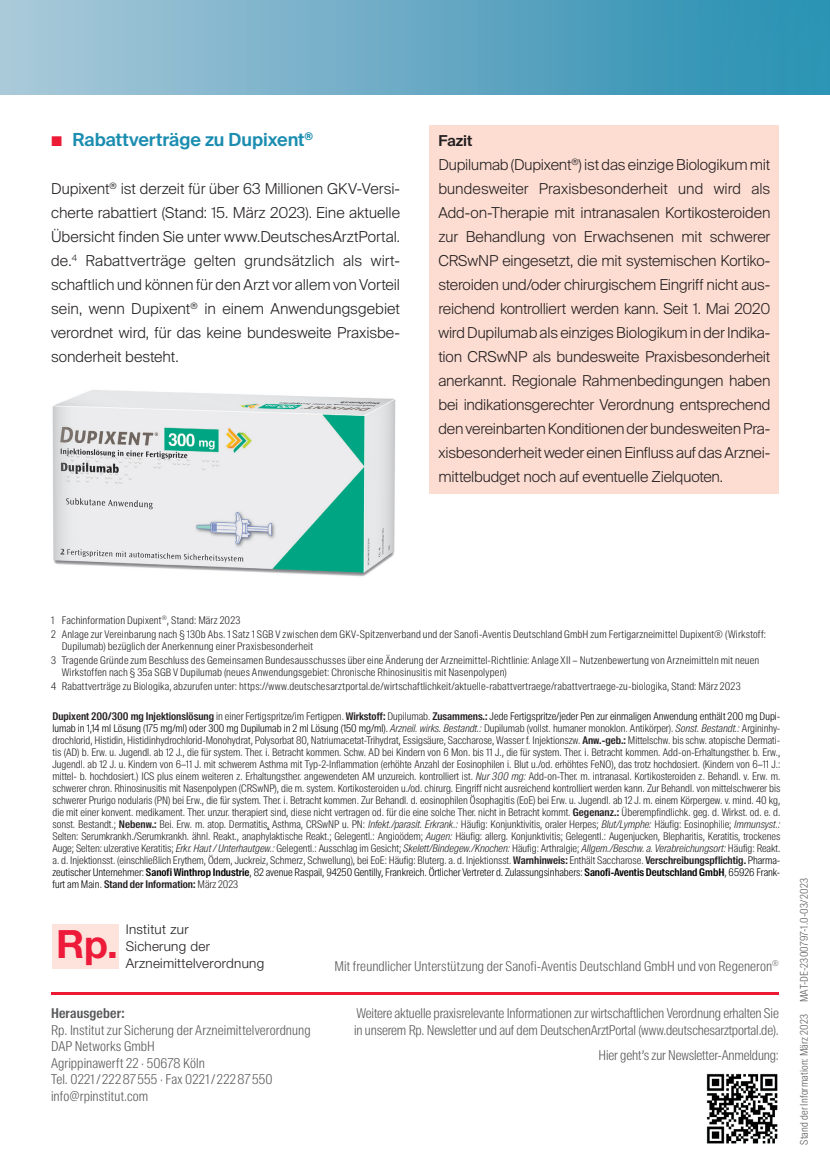
<style>
.page{position:relative;width:830px;height:1170px;background:#fff}
.page>*{position:absolute;margin:0;border:0;box-sizing:border-box;transform-origin:0 0}
.t1{font:700 39px "Helvetica Neue";color:#ed1a3a}
.t2{font:600 18px "Suisse Intl";letter-spacing:-.005em;color:#1b8db0}
.t3{font:300 15px/24px "Suisse Intl";letter-spacing:-.01em;color:#231f20;text-align:justify}
.t4{font:300 13.5px/16.5px "Suisse Intl Cond";color:#57585a}
.t5{font:600 13.5px "Suisse Intl Cond";letter-spacing:.01em;color:#57585a}
.t6{font:300 13.35px/17.1px "Helvetica Neue";letter-spacing:.02em;color:#231f20}
.t7{font:300 10.5px/12px "Suisse Intl Cond";letter-spacing:.015em;color:#231f20}
.t8{font:300 10.5px "Suisse Intl Cond";letter-spacing:.02em;color:#57585a}
.s1{font-weight:400;color:#ed1a36}
.s2{font-weight:600}
.s3{color:#000}
.s4{font-style:italic}
.s5{font-weight:600;color:#000}
</style>
<div class="page">
<img style="left:52px;top:390px;width:343px;height:187px">
<svg style="left:0;top:0;width:610px;height:95px;background:#7ab2ca"></svg>
<svg style="left:829px;top:0;width:1px;height:85px"></svg>
<svg style="left:610px;top:0;width:219px;height:429px"></svg>
<hr style="left:51px;top:992px;width:727px;height:2px;background:#ed1a36">
<div style="left:52px;top:924px;width:66px;height:44px;background:#fde3db"></div>
<img style="left:706px;top:1073px;width:71px;height:71px">
<div style="left:429px;top:125px;width:349px;height:32px;background:#fdddd2"></div>
<div style="left:429px;top:149px;width:349px;height:344px;background:#fdddd2"></div>
<h2 class="t2" style="left:51px;top:129px;width:263px"><span class="s1">■</span> Rabattverträge zu Dupixent<sup>®</sup></h2>
<p class="t3" style="left:51px;top:176px;width:350px">Dupixent<sup>®</sup> ist derzeit für über 63 Millionen GKV-Versi&shy;cherte rabattiert (Stand: 15. März 2023). Eine aktuelle Übersicht finden Sie unter www.DeutschesArztPortal. de.<sup>4</sup> Rabattverträge gelten grundsätzlich als wirt&shy;schaftlich und können für den Arzt vor allem von Vorteil sein, wenn Dupixent<sup>®</sup> in einem Anwendungsgebiet verordnet wird, für das keine bundesweite Praxisbe&shy;sonderheit besteht.</p>
<p class="t3" style="left:438px;top:128px;width:333px;text-align:left"><span class="s2">Fazit<br></span>Dupilumab (Dupixent<sup>®</sup>) ist das einzige Biologikum mit bundesweiter Praxisbesonderheit und wird als Add-on-Therapie mit intranasalen Kortikosteroiden zur Behandlung von Erwachsenen mit schwerer CRSwNP eingesetzt, die mit systemischen Kortiko&shy;steroiden und/oder chirurgischem Eingriff nicht aus&shy;reichend kontrolliert werden kann. Seit 1. Mai 2020 wird Dupilumab als einziges Biologikum in der Indika&shy;tion CRSwNP als bundesweite Praxisbesonderheit anerkannt. Regionale Rahmenbedingungen haben bei indikationsgerechter Verordnung entsprechend den vereinbarten Konditionen der bundesweiten Pra&shy;xisbesonderheit weder einen Einfluss auf das Arznei&shy;mittelbudget noch auf eventuelle Zielquoten.</p>
<p class="t7" style="left:51px;top:613px;width:716px;line-height:14.1px">1 Fachinformation Dupixent<sup>®</sup>, Stand: März 2023<br>2 Anlage zur Vereinbarung nach § 130b Abs. 1 Satz 1 SGB V zwischen dem GKV-Spitzenverband und der Sanofi-Aventis Deutschland GmbH zum Fertigarzneimittel Dupixent® (Wirkstoff:</p>
<p class="t7" style="left:51px;top:639px;width:709px;line-height:14.1px;text-indent:11px">Dupilumab) bezüglich der Anerkennung einer Praxisbesonderheit<br>3 Tragende Gründe zum Beschluss des Gemeinsamen Bundesausschusses über eine Änderung der Arzneimittel-Richtlinie: Anlage XII – Nutzenbewertung von Arzneimitteln mit neuen</p>
<p class="t7" style="left:51px;top:665px;width:690px;line-height:14.1px;text-indent:11px">Wirkstoffen nach § 35a SGB V Dupilumab (neues Anwendungsgebiet: Chronische Rhinosinusitis mit Nasenpolypen)<br>4 Rabattverträge zu Biologika, abzurufen unter: https://www.deutschesarztportal.de/wirtschaftlichkeit/aktuelle-rabattvertraege/rabattvertraege-zu-biologika, Stand: März 2023</p>
<p class="t7" style="left:52px;top:710px;width:729px;text-align:justify"><span class="s2">Dupixent 200/300 mg Injektionslösung</span> in einer Fertigspritze/im Fertigpen. <span class="s2">Wirkstoff:</span> Dupilumab. <span class="s2">Zusammens.:</span> <span class="s3">Jede Fertigspritze/jeder Pen zur einmaligen Anwendung enthält 200 mg Dupi&shy;lumab in 1,14 ml Lösung (175 mg/ml) oder 300 mg Dupilumab in 2 ml Lösung (150 mg/ml).</span> <span class="s4">Arzneil. wirks. Bestandt.:</span> Dupilumab (vollst. humaner monoklon. Antikörper). <span class="s4">Sonst. Bestandt.:</span> Argininhy&shy;drochlorid, Histidin, Histidinhydrochlorid-Monohydrat, Polysorbat 80, Natriumacetat-Trihydrat, Essigsäure, Saccharose, Wasser f. Injektionszw. <span class="s2">Anw.-geb.:</span> Mittelschw. bis schw. atopische Dermati&shy;tis (AD) b. Erw. u. Jugendl. ab 12 J., die für system. Ther. i. Betracht kommen. Schw. AD bei Kindern von 6 Mon. bis 11 J., die für system. Ther. i. Betracht kommen. Add-on-Erhaltungsther. b. Erw., Jugendl. ab 12 J. u. Kindern von 6–11 J. mit schwerem Asthma mit Typ-2-Inflammation (erhöhte Anzahl der Eosinophilen i. Blut u./od. erhöhtes FeNO), das trotz hochdosiert. (Kindern von 6–11 J.: mittel- b. hochdosiert.) ICS plus einem weiteren z. Erhaltungsther. angewendeten AM unzureich. kontrolliert ist. <span class="s4">Nur 300 mg:</span> Add-on-Ther. m. intranasal. Kortikosteroiden z. Behandl. v. Erw. m. schwerer chron. Rhinosinusitis mit Nasenpolypen (CRSwNP), die m. system. Kortikosteroiden u./od. chirurg. Eingriff nicht ausreichend kontrolliert werden kann. Zur Behandl. von mittelschwerer bis schwerer Prurigo nodularis (PN) bei Erw., die für system. Ther. i. Betracht kommen. Zur Behandl. d. eosinophilen Ösophagitis (EoE) bei Erw. u. Jugendl. ab 12 J. m. einem Körpergew. v. mind. 40 kg, die mit einer konvent. medikament. Ther. unzur. therapiert sind, diese nicht vertragen od. für die eine solche Ther. nicht in Betracht kommt. <span class="s2">Gegenanz.:</span> Überempfindlichk. geg. d. Wirkst. od. e. d. sonst. Bestandt.; <span class="s2">Nebenw.:</span> Bei. Erw. m. atop. Dermatitis, Asthma, CRSwNP u. PN: <span class="s4">Infekt./parasit. Erkrank.:</span> Häufig: Konjunktivitis, oraler Herpes; <span class="s4">Blut/Lymphe:</span> Häufig: Eosinophilie; <span class="s4">Immunsyst.:<br></span>Selten: Serumkrankh./Serumkrankh. ähnl. Reakt., anaphylaktische Reakt.; Gelegentl.: Angioödem; <span class="s4">Augen:</span> Häufig: allerg. Konjunktivitis; Gelegentl.: Augenjucken, Blepharitis, Keratitis, trockenes Auge; Selten: ulzerative Keratitis; <span class="s4">Erkr. Haut / Unterhautgew.:</span> Gelegentl.: Ausschlag im Gesicht; <span class="s4">Skelett/Bindegew./Knochen:</span> Häufig: Arthralgie; <span class="s4">Allgem./Beschw. a. Verabreichungsort:</span> Häufig: Reakt. a. d. Injektionsst. (einschließlich Erythem, Ödem, Juckreiz, Schmerz, Schwellung), bei EoE: Häufig: Bluterg. a. d. Injektionsst. <span class="s2">Warnhinweis:</span> Enthält Saccharose. <span class="s2">Verschreibungspflichtig.</span> <span class="s3">Pharma&shy;zeutischer Unternehmer:</span> <span class="s5">Sanofi Winthrop Industrie</span><span class="s3">, 82 avenue Raspail, 94250 Gentilly, Frankreich. Örtlicher Vertreter d. Zulassungsinhabers:</span> <span class="s5">Sanofi-Aventis Deutschland GmbH</span>, <span class="s3">65926 Frank&shy;furt am Main.</span> <span class="s2">Stand der Information:</span> März 2023</p>
<h1 class="t1" style="left:56px;top:920px;width:63px">Rp.</h1>
<p class="t6" style="left:126px;top:920px;width:140px">Institut zur<br>Sicherung der<br>Arzneimittelverordnung</p>
<p class="t5" style="left:51px;top:1005px;width:75px">Herausgeber:</p>
<p class="t4" style="left:51px;top:1021px;width:261px">Rp. Institut zur Sicherung der Arzneimittelverordnung DAP Networks GmbH<br>Agrippinawerft 22 · 50678 Köln<br>Tel. 0221/22287555 · Fax 0221/22287550 info@rpinstitut.com</p>
<p class="t4" style="left:334px;top:957px;width:445px">Mit freundlicher Unterstützung der Sanofi-Aventis Deutschland GmbH und von Regeneron<sup>®</sup></p>
<p class="t4" style="left:354px;top:1005px;width:426px">Weitere aktuelle praxisrelevante Informationen zur wirtschaftlichen Verordnung erhalten Sie in unserem Rp. Newsletter und auf dem DeutschenArztPortal (www.deutschesarztportal.de).</p>
<p class="t4" style="left:598px;top:1046px;width:182px">Hier geht’s zur Newsletter-Anmeldung:</p>
<p class="t8" style="left:797px;top:1144px;width:268px;rotate:-90deg">Stand der Information: März 2023 MAT-DE-2300797-1.0-03/2023</p>
</div>
